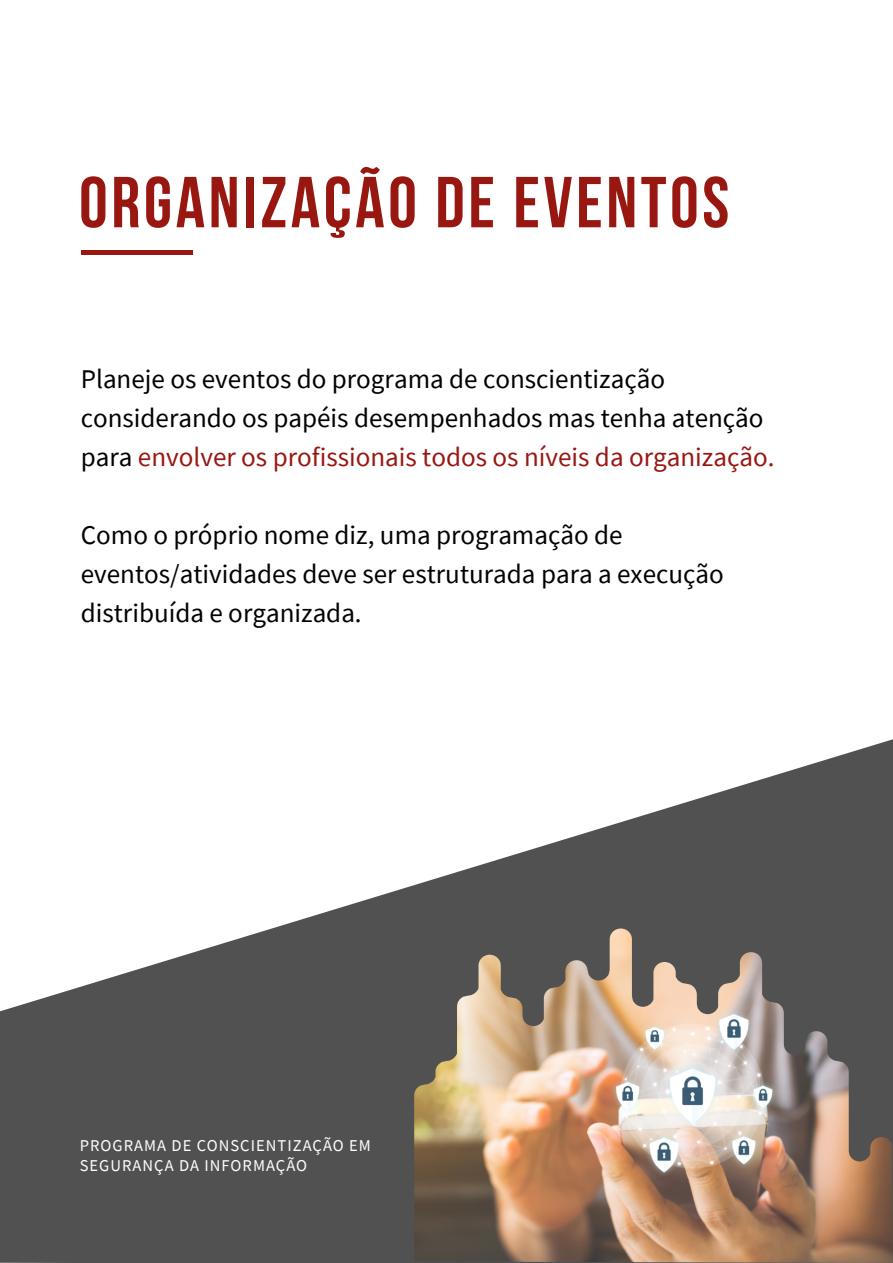
<style>
.page{position:relative;width:893px;height:1263px;background:#fff}
.page>*{position:absolute;margin:0;border:0;box-sizing:border-box;transform-origin:0 0}
.t1{font:700 72px "Bebas Neue";letter-spacing:.05em;color:#981711}
.t2{font:27px/39px "Source Sans Pro";color:#000}
.t3{font:16.5px/19.8px "Source Sans Pro";letter-spacing:.065em;color:#fff}
.s1{color:#981711}
</style>
<div class="page">
<svg style="left:0;top:739px;width:893px;height:524px;fill:#515151"></svg>
<hr style="left:82px;top:250px;width:111px;height:4px;background:#981711">
<img style="left:414px;top:928px;width:479px;height:335px">
<h1 class="t1" style="left:79px;top:163px;width:652px">ORGANIZAÇÃO DE EVENTOS</h1>
<p class="t2" style="left:81px;top:359px;width:695px">Planeje os eventos do programa de conscientização considerando os papéis desempenhados mas tenha atenção para <span class="s1">envolver os profissionais todos os níveis da organização.</span></p>
<p class="t2" style="left:81px;top:515px;width:645px">Como o próprio nome diz, uma programação de eventos/atividades deve ser estruturada para a execução distribuída e organizada.</p>
<p class="t3" style="left:80px;top:1135px;width:293px">PROGRAMA DE CONSCIENTIZAÇÃO EM<br>SEGURANÇA DA INFORMAÇÃO</p>
</div>
